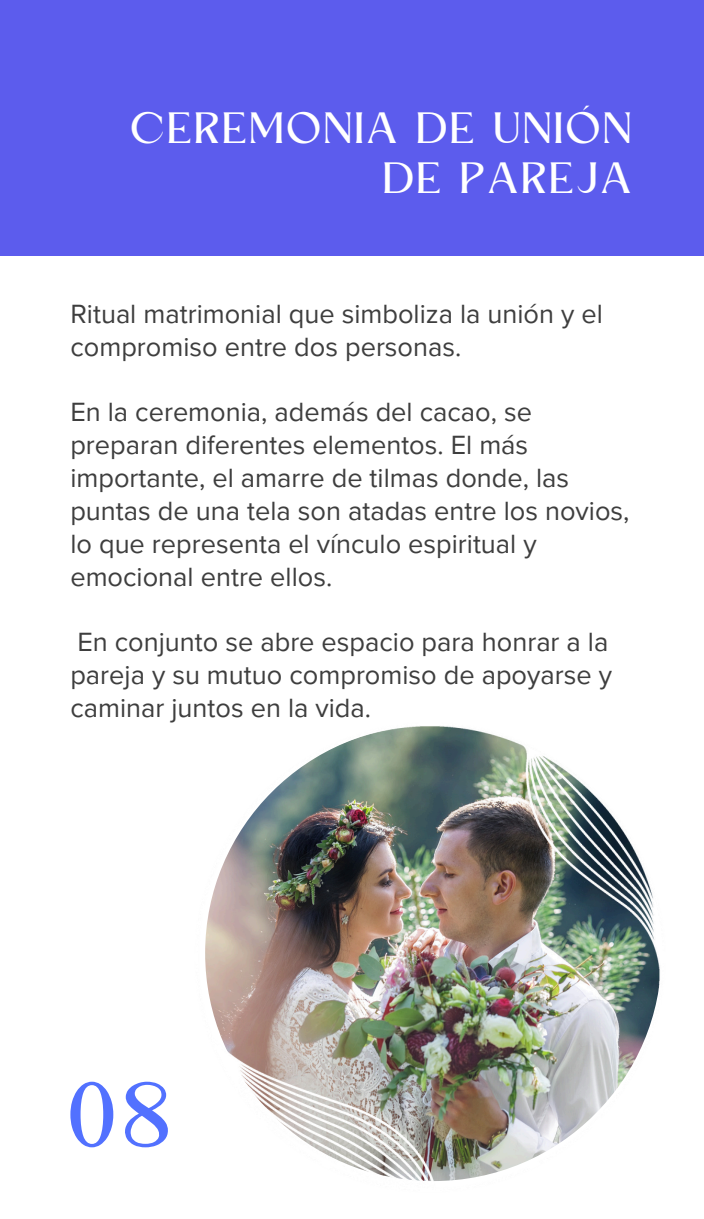
<style>
.page{position:relative;width:704px;height:1219px;background:#fff}
.page>*{position:absolute;margin:0;border:0;box-sizing:border-box;transform-origin:0 0}
.t1{font:87.5px "Kingred Serif";color:#5271ff}
.t2{font:40.88px/50.6px "Kingred Serif";letter-spacing:.05em;color:#fff;text-align:right}
.t3{font:27.12px/32.8px "Proxima Nova";color:#3e3e3e}
</style>
<div class="page">
<div style="left:0;top:0;width:703px;height:255px;background:#5c5ced"></div>
<img style="left:205px;top:726px;width:455px;height:455px">
<p class="t2" style="left:132px;top:107px;width:503px">CEREMONIA DE UNIÓN<br>DE PAREJA</p>
<p class="t3" style="left:70px;top:298px;width:533px">Ritual matrimonial que simboliza la unión y el compromiso entre dos personas.</p>
<p class="t3" style="left:70px;top:397px;width:560px">En la ceremonia, además del cacao, se preparan diferentes elementos. El más importante, el amarre de tilmas donde, las puntas de una tela son atadas entre los novios, lo que representa el vínculo espiritual y emocional entre ellos.</p>
<p class="t3" style="left:70px;top:626px;width:543px">En conjunto se abre espacio para honrar a la pareja y su mutuo compromiso de apoyarse y caminar juntos en la vida.</p>
<h1 class="t1" style="left:70px;top:1081px;width:106px">08</h1>
</div>
